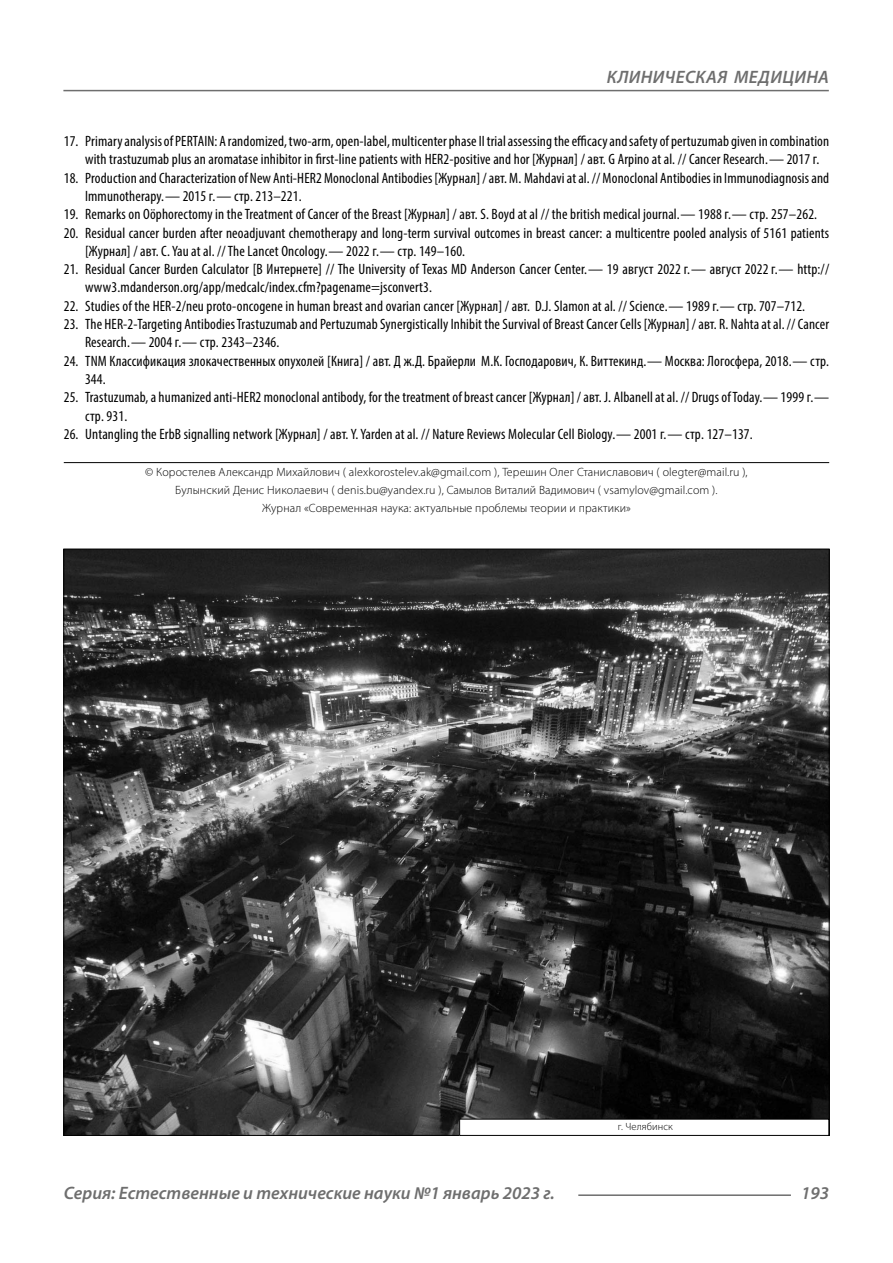
<style>
.page{position:relative;width:893px;height:1263px;background:#fff}
.page>*{position:absolute;margin:0;border:0;box-sizing:border-box;transform-origin:0 0}
.t1{font:italic 600 18px "Myriad Pro";color:#6e6e6e}
.t2{font:condensed 15px/18.3px "Myriad Pro";letter-spacing:.01em;color:#000}
.Copy{font:300 12px/18.3px "Myriad Pro";letter-spacing:.01em;color:#000;text-align:center}
.Author-doc{font:300 10.5px "Myriad Pro";letter-spacing:.01em;color:#000}
</style>
<div class="page">
<hr style="left:64px;top:462px;width:765px;height:1px;background:#000">
<img style="left:65px;top:551px;width:763px;height:583px">
<div style="left:460px;top:1119px;width:369px;height:16px;background:#fff"></div>
<div style="left:459px;top:1119px;width:370px;height:17px;border:1px solid #000"></div>
<hr style="left:578px;top:1194px;width:213px;height:2px;background:#6e6e6e">
<hr style="left:63px;top:90px;width:766px;height:1px;background:#6e6e6e">
<p class="t1" style="left:607px;top:66px;width:23px">Клиническая</p>
<p class="t1" style="left:734px;top:66px;width:13px">меди</p>
<p class="t1" style="left:782px;top:66px;width:25px">цина</p>
<p class="t2" style="left:85px;top:132px;width:746px;text-indent:-21px">17. Primary analysis of PERTAIN: A randomized, two-arm, open-label, multicenter phase II trial assessing the efficacy and safety of pertuzumab given in combination with trastuzumab plus an aromatase inhibitor in first-line patients with HER2-positive and hor [Журнал] / авт. G Arpino at al. // Cancer Research.— 2017 г.</p>
<p class="t2" style="left:85px;top:168px;width:746px;text-indent:-21px">18. Production and Characterization of New Anti-HER2 Monoclonal Antibodies [Журнал] / авт. M. Mahdavi at al. // Monoclonal Antibodies in Immunodiagnosis and<br>Immunotherapy.— 2015 г.— стр. 213–221.</p>
<p class="t2" style="left:64px;top:205px;width:755px">19. Remarks on Oöphorectomy in the Treatment of Cancer of the Breast [Журнал] / авт. S. Boyd at al // the british medical journal.— 1988 г.— стр. 257–262.</p>
<p class="t2" style="left:85px;top:223px;width:746px;text-indent:-21px">20. Residual cancer burden after neoadjuvant chemotherapy and long-term survival outcomes in breast cancer: a multicentre pooled analysis of 5161 patients [Журнал] / авт. C.Yau at al. // The Lancet Oncology.— 2022 г.— стр. 149–160.</p>
<p class="t2" style="left:85px;top:260px;width:746px;text-indent:-21px">21. Residual Cancer Burden Calculator [В Интернете] // The University of Texas MD Anderson Cancer Center.— 19 август 2022 г.— август 2022 г.— http:// www3.mdanderson.org/app/medcalc/index.cfm?pagename=jsconvert3.</p>
<p class="t2" style="left:64px;top:296px;width:743px">22. Studies of the HER‑2/neu proto-oncogene in human breast and ovarian cancer [Журнал] / авт. D.J. Slamon at al. // Science.— 1989 г.— стр. 707–712.</p>
<p class="t2" style="left:85px;top:315px;width:746px;text-indent:-21px">23. The HER‑2-Targeting Antibodies Trastuzumab and Pertuzumab Synergistically Inhibit the Survival of Breast Cancer Cells [Журнал] / авт. R. Nahta at al. // Cancer<br>Research.— 2004 г.— стр. 2343–2346.</p>
<p class="t2" style="left:85px;top:351px;width:746px;text-indent:-21px">24. TNM Классификация злокачественных опухолей [Книга] / авт. Д ж.Д. Брайерли М.К. Господарович, К. Виттекинд.— Москва: Логосфера, 2018.— стр.<br>344.</p>
<p class="t2" style="left:85px;top:388px;width:746px;text-indent:-21px">25. Trastuzumab, a humanized anti-HER2 monoclonal antibody, for the treatment of breast cancer [Журнал] / авт. J. Albanell at al. // Drugs of Today.— 1999 г.— стр. 931.</p>
<p class="t2" style="left:64px;top:425px;width:690px">26. Untangling the ErbB signalling network [Журнал] / авт. Y.Yarden at al. // Nature Reviews Molecular Cell Biology.— 2001 г.— стр. 127–137.</p>
<p class="Copy" style="left:145px;top:462px;width:604px">© Коростелев Александр Михайлович ( alexkorostelev.ak@gmail.com ), Терешин Олег Станиславович ( olegter@mail.ru ),<br>Булынский Денис Николаевич ( denis.bu@yandex.ru ), Самылов Виталий Вадимович ( vsamylov@gmail.com ).<br>Журнал «Современная наука: актуальные проблемы теории и практики»</p>
<p class="Author-doc" style="left:618px;top:1120px;width:57px">г. Челябинск</p>
<p class="t1" style="left:64px;top:1182px;width:493px">Серия: Естественные и технические науки №1 январь 2023 г.</p>
<p class="t1" style="left:801px;top:1182px;width:30px">193</p>
</div>
